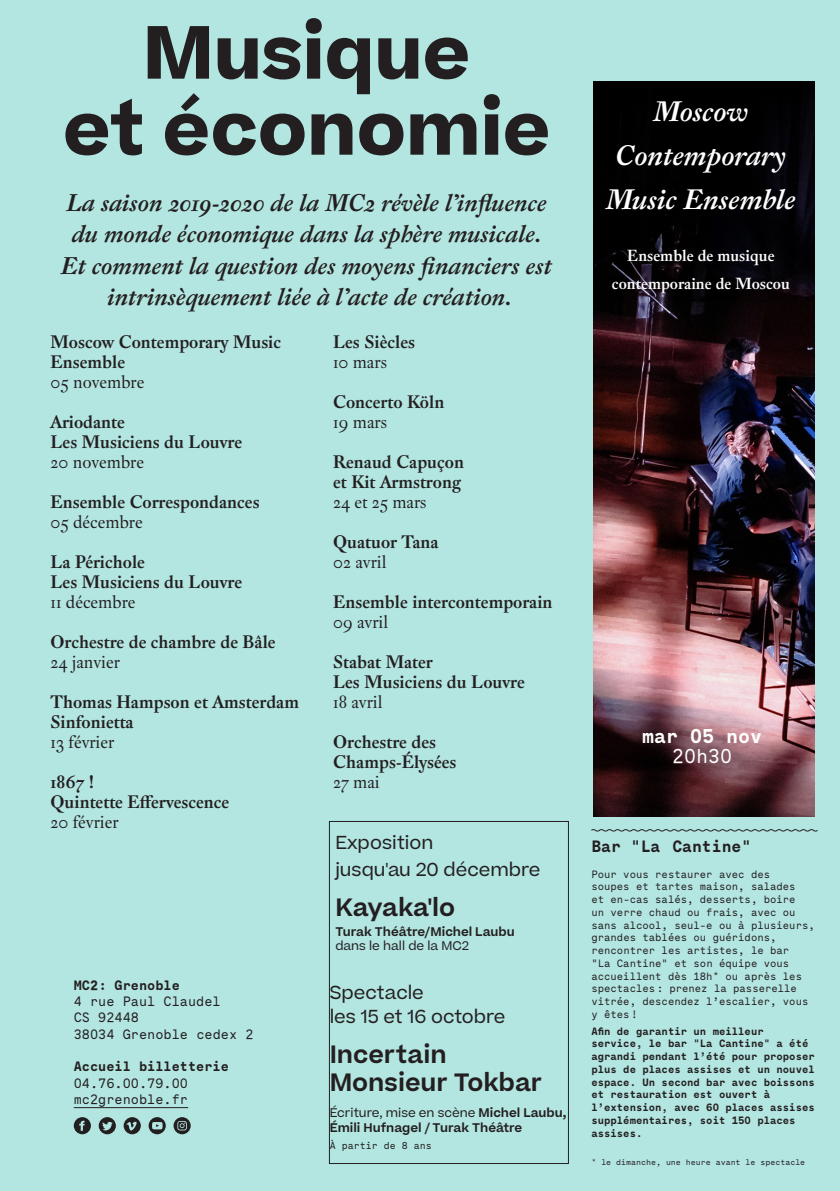
<style>
.page{position:relative;width:840px;height:1191px;background:#fff}
.page>*{position:absolute;margin:0;border:0;box-sizing:border-box;transform-origin:0 0}
.Titre_Partie___40{font:700 72px/76px "Beatrice";color:#231f20;text-align:center}
.Texte_courant___10{font:italic 700 28px/44px "Fleischman BT Pro";color:#fff;text-align:center}
.Chapeau___16___éte{font:italic 700 24px "Fleischman BT Pro";color:#231f20}
.t1{font:600 24px/28.8px "Beatrice";color:#231f20}
.Texte_courant___10-2{font:700 20px "La Technique";color:#fff}
.Texte_courant___10-3{font:20px "La Technique";color:#fff}
.Texte_courant___10-4{font:700 18px/20px "Fleischman BT Pro";color:#231f20}
.Texte_courant___10-5{font:18px "Fleischman BT Pro";color:#231f20}
.t2{font:18px "Beatrice";color:#231f20}
.Infos_pratiques{font:700 16.4px "La Technique";color:#231f20}
.Texte_courant___10-6{font:700 16px/28px "Fleischman BT Pro";color:#fff;text-align:center}
.Infos_pratiques-2{font:13.6px/16.4px "La Technique";color:#231f20}
.t3{font:600 12px/14.4px "Beatrice";color:#231f20}
.t4{font:12px "Beatrice";color:#231f20}
.Infos_pratiques-3{font:10.6px/12.8px "La Technique";color:#231f20}
.Infos_pratiques-4{font:700 10.6px/12.8px "La Technique";color:#231f20}
.t5{font:10px "La Technique";color:#231f20}
.Infos_pratiques-5{font:8px "La Technique";color:#231f20}
.s1{font-weight:700}
.s2{font-weight:400}
</style>
<div class="page">
<div style="left:0;top:0;width:839px;height:1191px;background:#b3e5e1"></div>
<img style="left:593px;top:302px;width:221px;height:514px">
<svg style="left:593px;top:81px;width:221px;height:221px;background:#030204"></svg>
<svg style="left:591px;top:829px;width:226px;height:3px"></svg>
<div style="left:329px;top:821px;width:239px;height:342px;border:1px solid #231f20"></div>
<hr style="left:74px;top:1107px;width:114px;height:1px;background:#231f20">
<svg style="left:74px;top:1117px;width:17px;height:17px"></svg>
<svg style="left:148px;top:1117px;width:18px;height:17px"></svg>
<svg style="left:124px;top:1117px;width:17px;height:17px"></svg>
<svg style="left:99px;top:1117px;width:17px;height:17px"></svg>
<svg style="left:173px;top:1117px;width:17px;height:17px"></svg>
<p class="Titre_Partie___40" style="left:63px;top:15px;width:488px">Musique<br>et économie</p>
<p class="Chapeau___16___éte" style="left:66px;top:188px;width:481px">La saison 2019-2020 de la MC2 révèle l’influence</p>
<p class="Chapeau___16___éte" style="left:72px;top:219px;width:470px">du monde économique dans la sphère musicale.</p>
<p class="Chapeau___16___éte" style="left:61px;top:250px;width:492px">Et comment la question des moyens financiers est</p>
<p class="Chapeau___16___éte" style="left:107px;top:282px;width:405px">intrinsèquement liée à l’acte de création.</p>
<p class="Texte_courant___10-4" style="left:50px;top:332px;width:232px">Moscow Contemporary Music<br>Ensemble</p>
<p class="Texte_courant___10-5" style="left:50px;top:370px;width:95px">05 novembre</p>
<p class="Texte_courant___10-4" style="left:50px;top:412px;width:76px">Ariodante</p>
<p class="Texte_courant___10-4" style="left:50px;top:432px;width:193px">Les Musiciens du Louvre</p>
<p class="Texte_courant___10-5" style="left:50px;top:450px;width:95px">20 novembre</p>
<p class="Texte_courant___10-4" style="left:50px;top:492px;width:210px">Ensemble Correspondances</p>
<p class="Texte_courant___10-5" style="left:50px;top:510px;width:94px">05 décembre</p>
<p class="Texte_courant___10-4" style="left:50px;top:552px;width:96px">La Périchole</p>
<p class="Texte_courant___10-4" style="left:50px;top:572px;width:193px">Les Musiciens du Louvre</p>
<p class="Texte_courant___10-5" style="left:50px;top:590px;width:86px">11 décembre</p>
<p class="Texte_courant___10-4" style="left:50px;top:632px;width:226px">Orchestre de chambre de Bâle</p>
<p class="Texte_courant___10-5" style="left:50px;top:650px;width:71px">24 janvier</p>
<p class="Texte_courant___10-4" style="left:50px;top:692px;width:250px">Thomas Hampson et Amsterdam<br>Sinfonietta</p>
<p class="Texte_courant___10-5" style="left:50px;top:730px;width:65px">13 février</p>
<p class="Texte_courant___10-4" style="left:50px;top:772px;width:45px">1867 !</p>
<p class="Texte_courant___10-4" style="left:50px;top:792px;width:180px">Quintette Effervescence</p>
<p class="Texte_courant___10-5" style="left:50px;top:810px;width:69px">20 février</p>
<p class="Infos_pratiques-2" style="left:74px;top:977px;width:181px"><span class="s1">MC2: Grenoble<br></span>4 rue Paul Claudel<br>CS 92448<br>38034 Grenoble cedex 2</p>
<p class="Infos_pratiques-2" style="left:74px;top:1058px;width:157px"><span class="s1">Accueil billetterie<br></span>04.76.00.79.00 mc2grenoble.fr</p>
<p class="Texte_courant___10-4" style="left:333px;top:332px;width:83px">Les Siècles</p>
<p class="Texte_courant___10-5" style="left:333px;top:350px;width:55px">10 mars</p>
<p class="Texte_courant___10-4" style="left:333px;top:392px;width:113px">Concerto Köln</p>
<p class="Texte_courant___10-5" style="left:333px;top:410px;width:55px">19 mars</p>
<p class="Texte_courant___10-4" style="left:333px;top:452px;width:132px">Renaud Capuçon</p>
<p class="Texte_courant___10-4" style="left:333px;top:472px;width:129px">et Kit Armstrong</p>
<p class="Texte_courant___10-5" style="left:333px;top:490px;width:95px">24 et 25 mars</p>
<p class="Texte_courant___10-4" style="left:333px;top:532px;width:107px">Quatuor Tana</p>
<p class="Texte_courant___10-5" style="left:333px;top:550px;width:55px">02 avril</p>
<p class="Texte_courant___10-4" style="left:333px;top:592px;width:221px">Ensemble intercontemporain</p>
<p class="Texte_courant___10-5" style="left:333px;top:610px;width:56px">09 avril</p>
<p class="Texte_courant___10-4" style="left:333px;top:652px;width:101px">Stabat Mater</p>
<p class="Texte_courant___10-4" style="left:333px;top:672px;width:193px">Les Musiciens du Louvre</p>
<p class="Texte_courant___10-5" style="left:333px;top:690px;width:51px">18 avril</p>
<p class="Texte_courant___10-4" style="left:333px;top:732px;width:104px">Orchestre des</p>
<p class="Texte_courant___10-4" style="left:333px;top:752px;width:125px">Champs-Élysées</p>
<p class="Texte_courant___10-5" style="left:333px;top:770px;width:48px">27 mai</p>
<p class="t2" style="left:335px;top:831px;width:99px">Exposition</p>
<p class="t2" style="left:335px;top:858px;width:206px">jusqu'au 20 décembre</p>
<p class="t1" style="left:335px;top:892px;width:121px">Kayaka'lo</p>
<p class="t3" style="left:335px;top:924px;width:181px">Turak Théâtre/Michel Laubu</p>
<p class="t4" style="left:335px;top:938px;width:135px">dans le hall de la MC2</p>
<p class="t2" style="left:329px;top:980px;width:95px">Spectacle</p>
<p class="t2" style="left:329px;top:1004px;width:177px">les 15 et 16 octobre</p>
<p class="t1" style="left:329px;top:1039px;width:214px">Incertain<br>Monsieur Tokbar</p>
<p class="t3" style="left:329px;top:1105px;width:238px"><span class="s2">Écriture, mise en scène</span> Michel Laubu,<br>Émili Hufnagel / Turak Théâtre</p>
<p class="t5" style="left:329px;top:1139px;width:104px">À partir de 8 ans</p>
<p class="Texte_courant___10" style="left:605px;top:90px;width:191px">Moscow<br>Contemporary<br>Music Ensemble</p>
<p class="Texte_courant___10-6" style="left:611px;top:242px;width:179px">Ensemble de musique contemporaine de Moscou</p>
<p class="Texte_courant___10-2" style="left:641px;top:723px;width:121px">mar 05 nov</p>
<p class="Texte_courant___10-3" style="left:671px;top:743px;width:61px">20h30</p>
<p class="Infos_pratiques" style="left:591px;top:836px;width:161px">Bar "La Cantine"</p>
<p class="Infos_pratiques-3" style="left:591px;top:867px;width:225px">Pour vous restaurer avec des<br>soupes et tartes maison, salades<br>et en-cas salés, desserts, boire<br>un verre chaud ou frais, avec ou sans alcool, seul-e ou à plusieurs, grandes tablées ou guéridons, rencontrer les artistes, le bar<br>"La Cantine" et son équipe vous accueillent dès 18h* ou après les spectacles: prenez la passerelle vitrée, descendez l’escalier, vous y êtes!</p>
<p class="Infos_pratiques-4" style="left:591px;top:1024px;width:225px">Afin de garantir un meilleur service, le bar "La Cantine" a été agrandi pendant l’été pour proposer plus de places assises et un nouvel espace. Un second bar avec boissons et restauration est ouvert à l’extension, avec 60 places assises supplémentaires, soit 150 places assises.</p>
<p class="Infos_pratiques-5" style="left:591px;top:1157px;width:215px">* le dimanche, une heure avant le spectacle</p>
</div>
